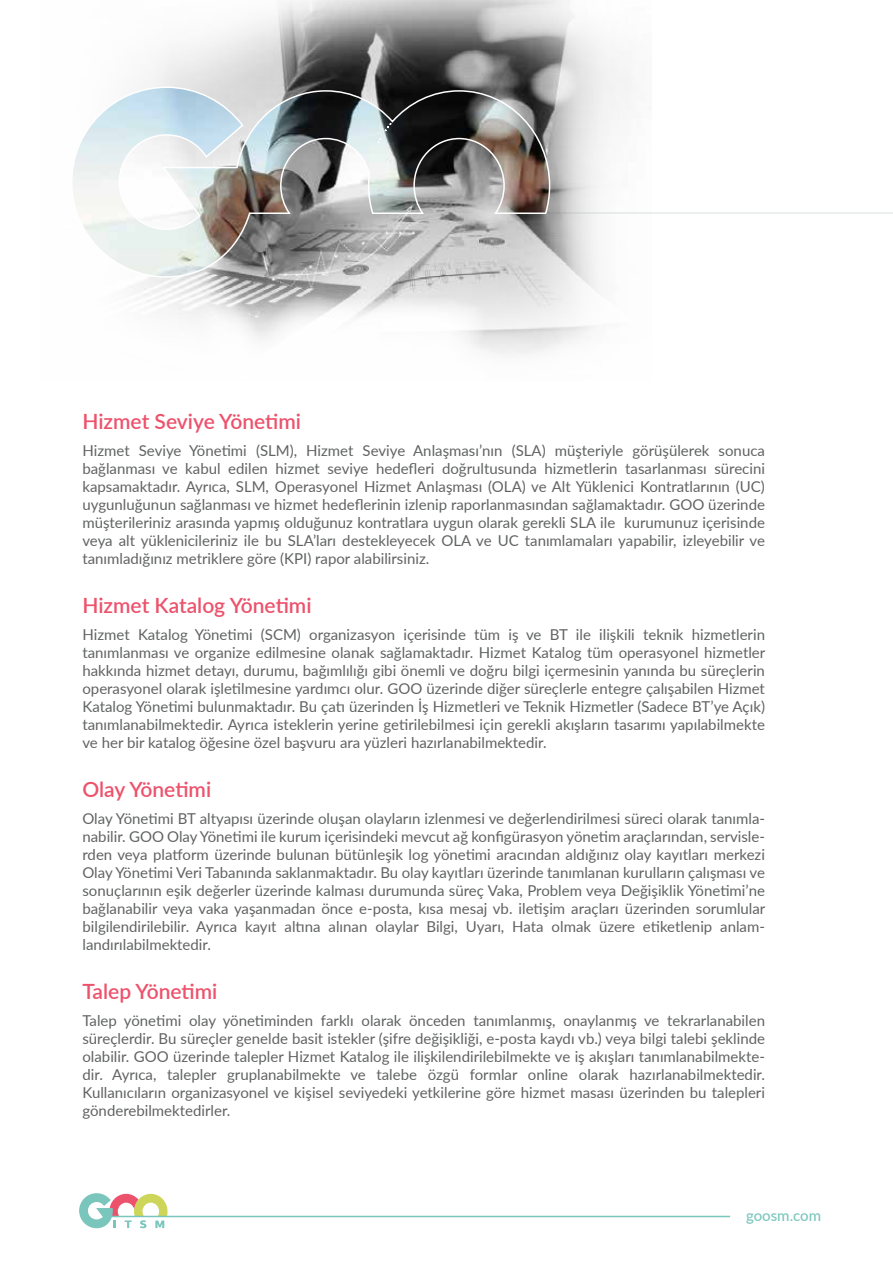
<style>
.page{position:relative;width:893px;height:1263px;background:#fff}
.page>*{position:absolute;margin:0;border:0;box-sizing:border-box;transform-origin:0 0}
.t1{font:600 21px "Lato";color:#ed526c}
.t2{font:15px/18px "Lato";color:#616262;text-align:justify}
.t3{font:500 15px "Lato";color:#7bc6bc}
</style>
<div class="page">
<hr style="left:109px;top:1216px;width:621px;height:1px;background:#7bc6bc">
<svg style="left:79px;top:1193px;width:89px;height:35px"></svg>
<hr style="left:264px;top:212px;width:629px;height:2px;background:#eceff0">
<img style="left:130px;top:0;width:501px;height:355px">
<svg style="left:73px;top:86px;width:478px;height:192px"></svg>
<h1 class="t1" style="left:82px;top:406px;width:220px">Hizmet Seviye Yönetimi</h1>
<p class="t2" style="left:82px;top:441px;width:684px">Hizmet Seviye Yönetimi (SLM), Hizmet Seviye Anlaşması’nın (SLA) müşteriyle görüşülerek sonuca bağlanması ve kabul edilen hizmet seviye hedefleri doğrultusunda hizmetlerin tasarlanması sürecini kapsamaktadır. Ayrıca, SLM, Operasyonel Hizmet Anlaşması (OLA) ve Alt Yüklenici Kontratlarının (UC) uygunluğunun sağlanması ve hizmet hedeflerinin izlenip raporlanmasından sağlamaktadır. GOO üzerinde müşterileriniz arasında yapmış olduğunuz kontratlara uygun olarak gerekli SLA ile kurumunuz içerisinde veya alt yüklenicileriniz ile bu SLA’ları destekleyecek OLA ve UC tanımlamaları yapabilir, izleyebilir ve tanımladığınız metriklere göre (KPI) rapor alabilirsiniz.</p>
<h1 class="t1" style="left:82px;top:590px;width:231px">Hizmet Katalog Yönetimi</h1>
<p class="t2" style="left:82px;top:625px;width:684px">Hizmet Katalog Yönetimi (SCM) organizasyon içerisinde tüm iş ve BT ile ilişkili teknik hizmetlerin tanımlanması ve organize edilmesine olanak sağlamaktadır. Hizmet Katalog tüm operasyonel hizmetler hakkında hizmet detayı, durumu, bağımlılığı gibi önemli ve doğru bilgi içermesinin yanında bu süreçlerin operasyonel olarak işletilmesine yardımcı olur. GOO üzerinde diğer süreçlerle entegre çalışabilen Hizmet Katalog Yönetimi bulunmaktadır. Bu çatı üzerinden İş Hizmetleri ve Teknik Hizmetler (Sadece BT’ye Açık) tanımlanabilmektedir. Ayrıca isteklerin yerine getirilebilmesi için gerekli akışların tasarımı yapılabilmekte ve her bir katalog öğesine özel başvuru ara yüzleri hazırlanabilmektedir.</p>
<h1 class="t1" style="left:82px;top:774px;width:130px">Olay Yönetimi</h1>
<p class="t2" style="left:82px;top:809px;width:684px">Olay Yönetimi BT altyapısı üzerinde oluşan olayların izlenmesi ve değerlendirilmesi süreci olarak tanımla&shy;nabilir. GOO Olay Yönetimi ile kurum içerisindeki mevcut ağ konfigürasyon yönetim araçlarından, servisle&shy;rden veya platform üzerinde bulunan bütünleşik log yönetimi aracından aldığınız olay kayıtları merkezi Olay Yönetimi Veri Tabanında saklanmaktadır. Bu olay kayıtları üzerinde tanımlanan kurulların çalışması ve sonuçlarının eşik değerler üzerinde kalması durumunda süreç Vaka, Problem veya Değişiklik Yönetimi’ne bağlanabilir veya vaka yaşanmadan önce e-posta, kısa mesaj vb. iletişim araçları üzerinden sorumlular bilgilendirilebilir. Ayrıca kayıt altına alınan olaylar Bilgi, Uyarı, Hata olmak üzere etiketlenip anlam&shy;landırılabilmektedir.</p>
<h1 class="t1" style="left:82px;top:976px;width:137px">Talep Yönetimi</h1>
<p class="t2" style="left:82px;top:1011px;width:684px">Talep yönetimi olay yönetiminden farklı olarak önceden tanımlanmış, onaylanmış ve tekrarlanabilen süreçlerdir. Bu süreçler genelde basit istekler (şifre değişikliği, e-posta kaydı vb.) veya bilgi talebi şeklinde olabilir. GOO üzerinde talepler Hizmet Katalog ile ilişkilendirilebilmekte ve iş akışları tanımlanabilmekte&shy;dir. Ayrıca, talepler gruplanabilmekte ve talebe özgü formlar online olarak hazırlanabilmektedir.<br>Kullanıcıların organizasyonel ve kişisel seviyedeki yetkilerine göre hizmet masası üzerinden bu talepleri gönderebilmektedirler.</p>
<p class="t3" style="left:746px;top:1205px;width:77px">goosm.com</p>
</div>
